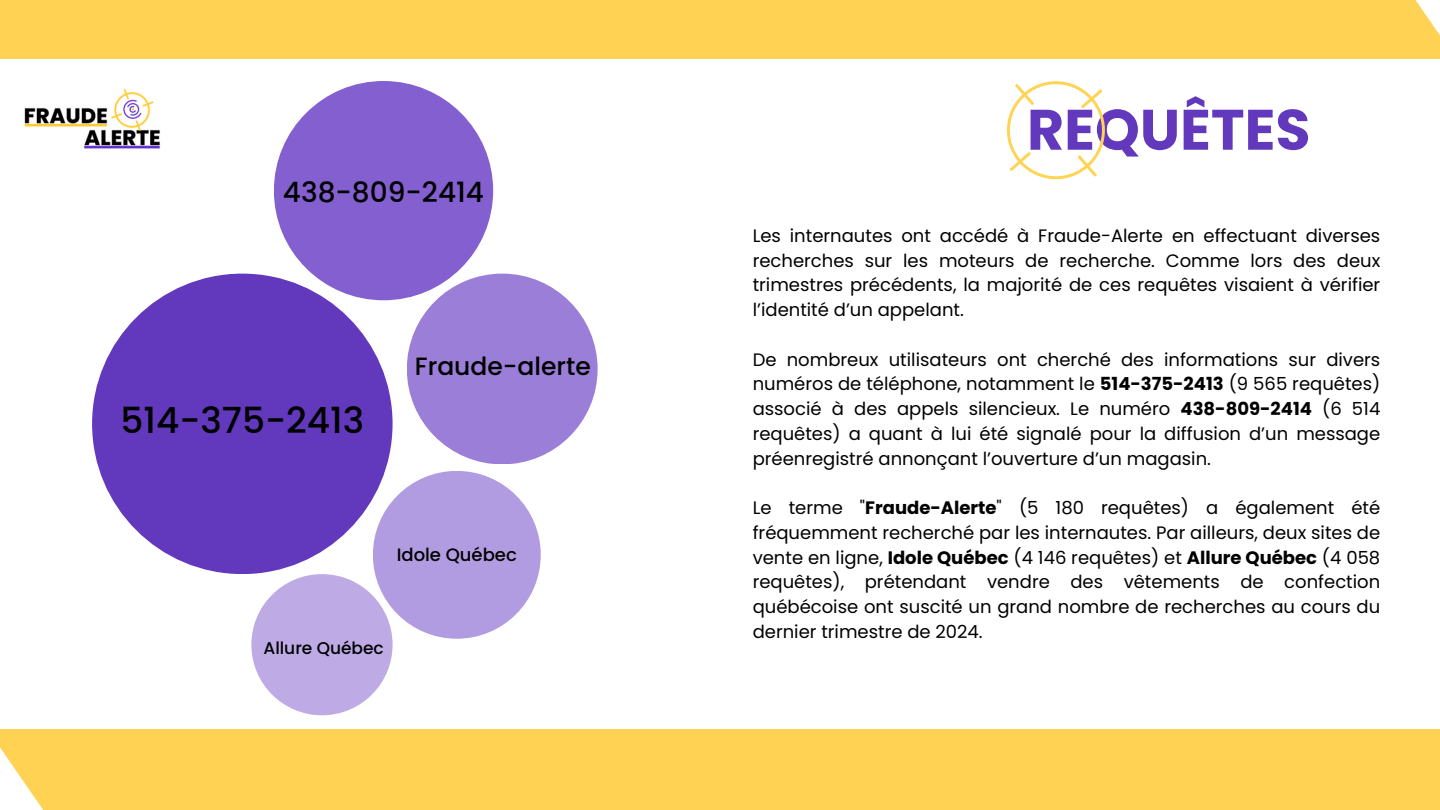
<style>
.page{position:relative;width:1440px;height:810px;background:#fff}
.page>*{position:absolute;margin:0;border:0;box-sizing:border-box;transform-origin:0 0}
.t1{font:700 57px "Poppins";color:#6238bc}
.t2{font:500 36px "Poppins";color:#000}
.t3{font:500 28px "Poppins";color:#000}
.t4{font:500 25px "Poppins";color:#000}
.t5{font:18px/24.8px "Poppins";color:#000;text-align:justify}
.t6{font:500 18px "Poppins";color:#000}
.t7{font:500 17px "Poppins";color:#000}
.s1{font-weight:700}
</style>
<div class="page">
<div style="left:0;top:729px;width:1440px;height:81px;background:#ffd254"></div>
<div style="left:0;top:0;width:1440px;height:59px;background:#ffd254"></div>
<img style="left:24px;top:88px;width:136px;height:61px">
<svg style="left:1006px;top:81px;width:99px;height:99px"></svg>
<div style="left:92px;top:274px;width:301px;height:300px;background:#6238bc;border-radius:50%"></div>
<div style="left:274px;top:81px;width:219px;height:219px;background:#835fcf;border-radius:50%"></div>
<div style="left:407px;top:274px;width:191px;height:190px;background:#9b7ed8;border-radius:50%"></div>
<div style="left:373px;top:471px;width:168px;height:168px;background:#b29ce1;border-radius:50%"></div>
<div style="left:251px;top:574px;width:142px;height:141px;background:#beabe6;border-radius:50%"></div>
<p class="t3" style="left:283px;top:172px;width:203px">438-809-2414</p>
<p class="t2" style="left:121px;top:395px;width:245px">514-375-2413</p>
<p class="t4" style="left:415px;top:349px;width:177px">Fraude-alerte</p>
<h4 class="t6" style="left:397px;top:542px;width:122px">Idole Québec</h4>
<h2 class="t7" style="left:264px;top:636px;width:122px">Allure Québec</h2>
<p class="t1" style="left:1027px;top:90px;width:285px">REQUÊTES</p>
<p class="t5" style="left:753px;top:223px;width:629px">Les internautes ont accédé à Fraude-Alerte en effectuant diverses recherches sur les moteurs de recherche. Comme lors des deux trimestres précédents, la majorité de ces requêtes visaient à vérifier l’identité d’un appelant.</p>
<h3 class="t5" style="left:753px;top:347px;width:629px">De nombreux utilisateurs ont cherché des informations sur divers numéros de téléphone, notamment le <span class="s1">514-375-2413</span> (9 565 requêtes) associé à des appels silencieux. Le numéro <span class="s1">438-809-2414</span> (6 514 requêtes) a quant à lui été signalé pour la diffusion d’un message préenregistré annonçant l’ouverture d’un magasin.</h3>
<h1 class="t5" style="left:753px;top:495px;width:629px">Le terme "<span class="s1">Fraude-Alerte</span>" (5 180 requêtes) a également été fréquemment recherché par les internautes. Par ailleurs, deux sites de vente en ligne, <span class="s1">Idole Québec</span> (4 146 requêtes) et <span class="s1">Allure Québec</span> (4 058 requêtes), prétendant vendre des vêtements de confection québécoise ont suscité un grand nombre de recherches au cours du dernier trimestre de 2024.</h1>
</div>
